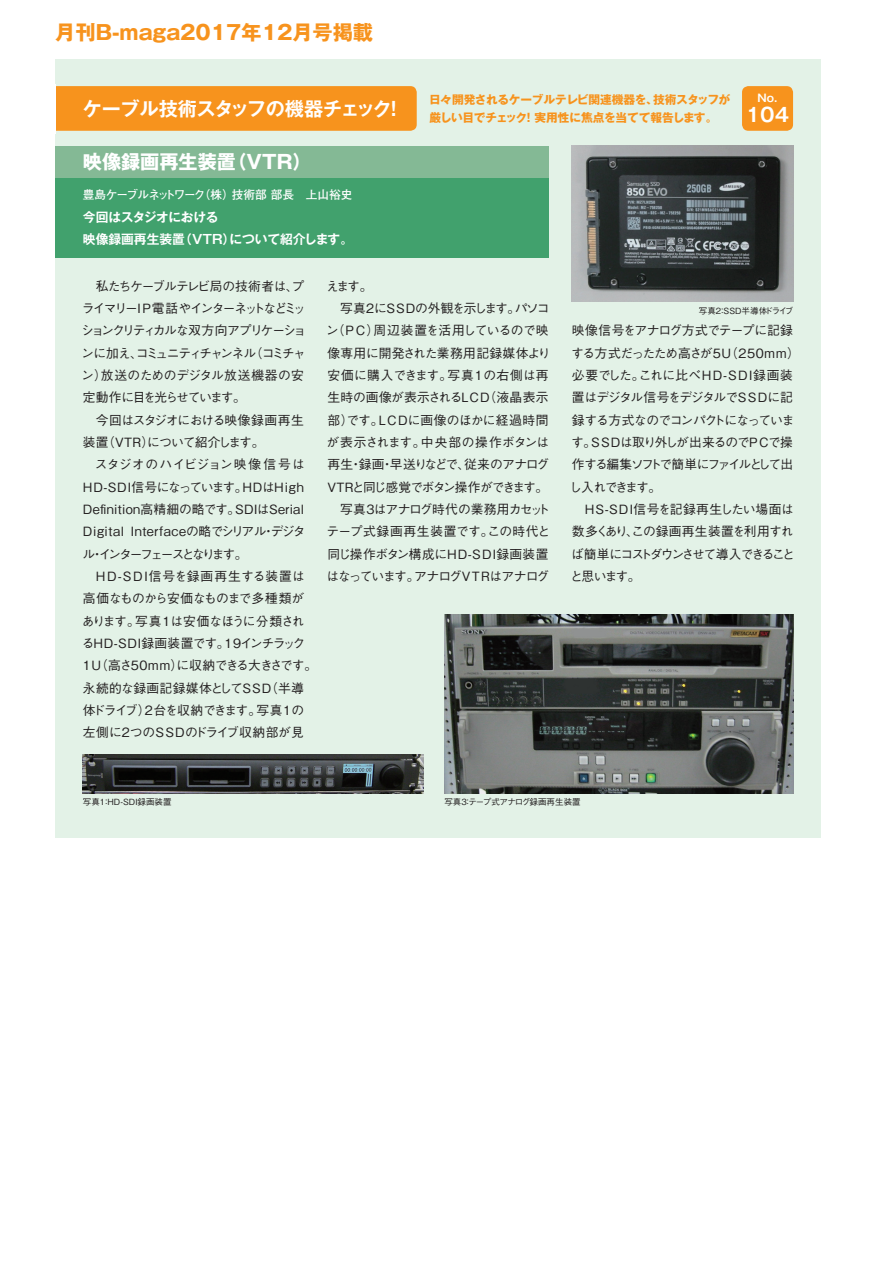
<style>
.page{position:relative;width:893px;height:1263px;background:#fff}
.page>*{position:absolute;margin:0;border:0;box-sizing:border-box;transform-origin:0 0}
.t1{font:700 20.25px "Gothic MB101 Pro";color:#f7931d}
.t2{font:700 19.2px "Gothic MB101 Pro De";letter-spacing:-.01em;color:#fff}
.t3{font:700 19.2px "Gothic MB101 Pro";color:#fff}
.t4{font:500 12.75px/22.4px "Gothic BBB Pro";letter-spacing:-.05em;color:#231f20}
.t5{font:500 12.75px/22.4px "Gothic BBB Pro";letter-spacing:-.02em;color:#231f20}
.t6{font:500 12.75px/22.4px "Gothic BBB Pro";letter-spacing:-.1em;color:#231f20}
.t7{font:500 12.75px "Gothic BBB Pro";letter-spacing:.03em;color:#231f20}
.t8{font:700 12.75px/22.4px "Gothic MB101 Pro De";letter-spacing:-.01em;color:#fff}
.t9{font:500 12.75px "Gothic BBB Pro";letter-spacing:-.075em;color:#231f20}
.t10{font:500 12.75px "Gothic BBB Pro";letter-spacing:-.025em;color:#231f20}
.t11{font:500 12.75px "Gothic BBB Pro";letter-spacing:.02em;color:#231f20}
.t12{font:500 12.75px "Gothic BBB Pro";letter-spacing:.01em;color:#231f20}
.t13{font:500 12.75px "Gothic BBB Pro";letter-spacing:.025em;color:#231f20}
.t14{font:500 12.75px "Gothic BBB Pro";letter-spacing:.045em;color:#231f20}
.t15{font:700 11.7px/18px "Gothic MB101 Pro";letter-spacing:-.03em;color:#f7931d}
.t16{font:700 11.7px "Futo Go B101 Pro";letter-spacing:-.04em;color:#fff}
.t17{font:700 10.65px "Gothic MB101 Pro De";color:#fff}
.t18{font:500 8.55px "Gothic BBB Pro";color:#231f20}
</style>
<div class="page">
<div style="left:55px;top:60px;width:766px;height:778px;background:#e3f2e7"></div>
<div style="left:55px;top:169px;width:494px;height:88px;background:#41a16d"></div>
<div style="left:43px;top:86px;width:374px;height:45px;background:#f7931d;border-radius:6px"></div>
<div style="left:40px;top:84px;width:15px;height:50px;background:#fff"></div>
<div style="left:55px;top:146px;width:494px;height:32px;background:#84b995"></div>
<div style="left:742px;top:86px;width:51px;height:45px;background:#f7931d;border-radius:6px"></div>
<img style="left:83px;top:755px;width:340px;height:38px">
<img style="left:572px;top:146px;width:221px;height:156px">
<img style="left:444px;top:614px;width:349px;height:179px">
<h1 class="t1" style="left:55px;top:15px;width:319px">月刊B-maga2017年12月号掲載</h1>
<h2 class="t2" style="left:83px;top:92px;width:322px">ケーブル技術スタッフの機器チェック！</h2>
<h2 class="t3" style="left:83px;top:146px;width:230px">映像録画再生装置（VTR）</h2>
<p class="t16" style="left:83px;top:186px;width:271px">豊島ケーブルネットワーク（株）技術部 部長　上山裕史</p>
<p class="t8" style="left:83px;top:204px;width:272px">今回はスタジオにおける<br>映像録画再生装置（VTR）について紹介します。</p>
<p class="t15" style="left:429px;top:89px;width:303px">日々開発されるケーブルテレビ関連機器を、技術スタッフが厳しい目でチェック！ 実用性に焦点を当てて報告します。</p>
<p class="t17" style="left:758px;top:89px;width:21px">No.</p>
<h2 class="t2" style="left:746px;top:99px;width:45px">104</h2>
<p class="t6" style="left:81px;top:273px;width:226px;text-indent:14px">私たちケーブルテレビ局の技術者は、プライマリーI P電話やインターネットなどミッションクリティカルな双方向アプリケーションに加え、コミュニティチャンネル（コミチャン）放送のためのデジタル放送機器の安定動作に目を光らせています。</p>
<p class="t4" style="left:83px;top:407px;width:223px;text-indent:13px">今回はスタジオにおける映像録画再生装置（VTR）について紹介します。</p>
<p class="t4" style="left:82px;top:452px;width:225px;text-align:justify;text-indent:12px">スタジオのハイビジョン映像信号はHD-SDI信号になっています。HDはHigh Definition高精細の略です。SDIはSerial Digital Interfaceの略でシリアル・デジタル・インターフェースとなります。</p>
<p class="t5" style="left:82px;top:563px;width:237px;text-indent:14px">HD-SDI信号を録画再生する装置は高価なものから安価なものまで多種類があります。写真１は安価なほうに分類されるHD-SDI録画装置です。19インチラック<br>1U（高さ50m m）に収納できる大きさです。永続的な録画記録媒体としてSSD（半導体ドライブ）2台を収納できます。写真１の左側に2つのSSDのドライブ収納部が見</p>
<p class="t4" style="left:326px;top:273px;width:48px">えます。</p>
<p class="t10" style="left:340px;top:298px;width:211px">写真2にSSDの外観を示します。パソコ</p>
<p class="t4" style="left:326px;top:318px;width:224px">ン（P C）周辺装置を活用しているので映</p>
<p class="t7" style="left:327px;top:343px;width:225px">像専用に開発された業務用記録媒体より</p>
<p class="t13" style="left:327px;top:365px;width:223px">安価に購入できます。写真1の右側は再</p>
<p class="t11" style="left:327px;top:387px;width:223px">生時の画像が表示されるLCD（液晶表示</p>
<p class="t12" style="left:327px;top:410px;width:223px">部）です。LCDに画像のほかに経過時間</p>
<p class="t7" style="left:326px;top:432px;width:224px">が表示されます。中央部の操作ボタンは</p>
<p class="t4" style="left:327px;top:452px;width:223px">再生・録画・早送りなどで、従来のアナログ</p>
<p class="t6" style="left:327px;top:474px;width:222px">VTRと同じ感覚でボタン操作ができます。</p>
<p class="t4" style="left:340px;top:496px;width:211px">写真3はアナログ時代の業務用カセット</p>
<p class="t14" style="left:327px;top:521px;width:225px">テープ式録画再生装置です。この時代と</p>
<p class="t7" style="left:327px;top:544px;width:223px">同じ操作ボタン構成にHD-SDI録画装置</p>
<p class="t9" style="left:327px;top:566px;width:224px">はなっています。アナログVT Rはアナログ</p>
<p class="t18" style="left:699px;top:304px;width:96px">写真2：SSD半導体ドライブ</p>
<p class="t4" style="left:569px;top:318px;width:232px">映像信号をアナログ方式でテープに記録する方式だったため高さが5U（250mm）必要でした。これに比べHD-SDI録画装置はデジタル信号をデジタルでS S Dに記録する方式なのでコンパクトになっています。SSDは取り外しが出来るのでPCで操作する編集ソフトで簡単にファイルとして出し入れできます。</p>
<p class="t4" style="left:570px;top:496px;width:226px;text-align:justify;text-indent:15px">HS-SDI信号を記録再生したい場面は数多くあり、この録画再生装置を利用すれば簡単にコストダウンさせて導入できることと思います。</p>
<p class="t18" style="left:83px;top:795px;width:90px">写真1：HD-SDI録画装置</p>
<p class="t18" style="left:444px;top:795px;width:138px">写真3：テープ式アナログ録画再生装置</p>
</div>
